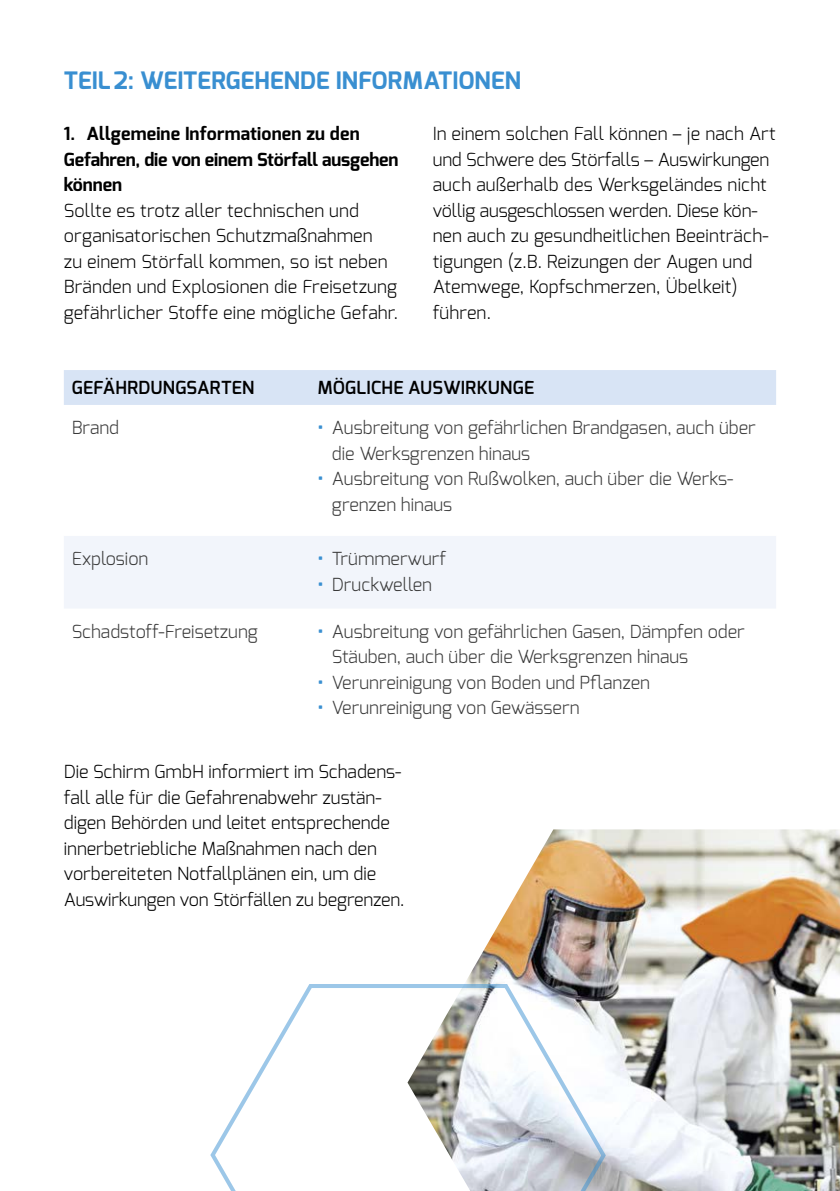
<style>
.page{position:relative;width:840px;height:1191px;background:#fff}
.page>*{position:absolute;margin:0;border:0;box-sizing:border-box;transform-origin:0 0}
.t1{font:700 24px "Exo";letter-spacing:.005em;color:#398fd1}
.t2{font:300 18px/25.6px "Exo";color:#000}
.t3{font:300 18px/25.6px "Exo";color:#393939}
.t4{font:700 18px/25.6px "Exo";letter-spacing:-.01em;color:#000}
.t5{font:600 18px "Exo";letter-spacing:.015em;color:#000}
.s1{font-weight:700;color:#398fd1}
</style>
<div class="page">
<div style="left:64px;top:370px;width:711px;height:35px;background:#d8e4f5"></div>
<div style="left:64px;top:536px;width:711px;height:72px;background:#f2f5fb"></div>
<img style="left:466px;top:829px;width:373px;height:362px">
<svg style="left:210px;top:982px;width:397px;height:209px"></svg>
<h1 class="t1" style="left:64px;top:65px;width:458px">TEIL2: WEITERGEHENDE INFORMATIONEN</h1>
<p class="t4" style="left:64px;top:121px;width:336px">1. Allgemeine Informationen zu den<br>Gefahren, die von einem Störfall ausgehen können</p>
<p class="t2" style="left:64px;top:197px;width:335px">Sollte es trotz aller technischen und organisatorischen Schutzmaßnahmen<br>zu einem Störfall kommen, so ist neben Bränden und Explosionen die Freisetzung gefährlicher Stoffe eine mögliche Gefahr.</p>
<p class="t2" style="left:432px;top:121px;width:344px">In einem solchen Fall können – je nach Art und Schwere des Störfalls – Auswirkungen auch außerhalb des Werksgeländes nicht völlig ausgeschlossen werden. Diese kön&shy;nen auch zu gesundheitlichen Beeinträch&shy;tigungen (z.B. Reizungen der Augen und Atemwege, Kopfschmerzen, Übelkeit) führen.</p>
<p class="t5" style="left:72px;top:376px;width:184px">GEFÄHRDUNGSARTEN</p>
<p class="t5" style="left:317px;top:376px;width:218px">MÖGLICHE AUSWIRKUNGE</p>
<p class="t3" style="left:72px;top:415px;width:49px">Brand</p>
<p class="t3" style="left:332px;top:415px;width:425px;text-indent:-14px"><span class="s1">•</span> Ausbreitung von gefährlichen Brandgasen, auch über die Werksgrenzen hinaus</p>
<p class="t3" style="left:332px;top:466px;width:403px;text-indent:-14px"><span class="s1">•</span> Ausbreitung von Rußwolken, auch über die Werks&shy;grenzen hinaus</p>
<p class="t3" style="left:72px;top:546px;width:78px">Explosion</p>
<p class="t3" style="left:317px;top:546px;width:130px"><span class="s1">•</span> Trümmerwurf</p>
<p class="t3" style="left:317px;top:571px;width:116px"><span class="s1">•</span> Druckwellen</p>
<p class="t3" style="left:72px;top:618px;width:187px">Schadstoff-Freisetzung</p>
<p class="t3" style="left:332px;top:618px;width:414px;text-indent:-14px"><span class="s1">•</span> Ausbreitung von gefährlichen Gasen, Dämpfen oder<br>Stäuben, auch über die Werksgrenzen hinaus</p>
<p class="t3" style="left:317px;top:669px;width:333px"><span class="s1">•</span> Verunreinigung von Boden und Pflanzen</p>
<p class="t3" style="left:317px;top:695px;width:263px"><span class="s1">•</span> Verunreinigung von Gewässern</p>
<p class="t2" style="left:64px;top:759px;width:342px">Die Schirm GmbH informiert im Schadens&shy;fall alle für die Gefahrenabwehr zustän&shy;digen Behörden und leitet entsprechende innerbetriebliche Maßnahmen nach den vorbereiteten Notfallplänen ein, um die Auswirkungen von Störfällen zu begrenzen.</p>
</div>
